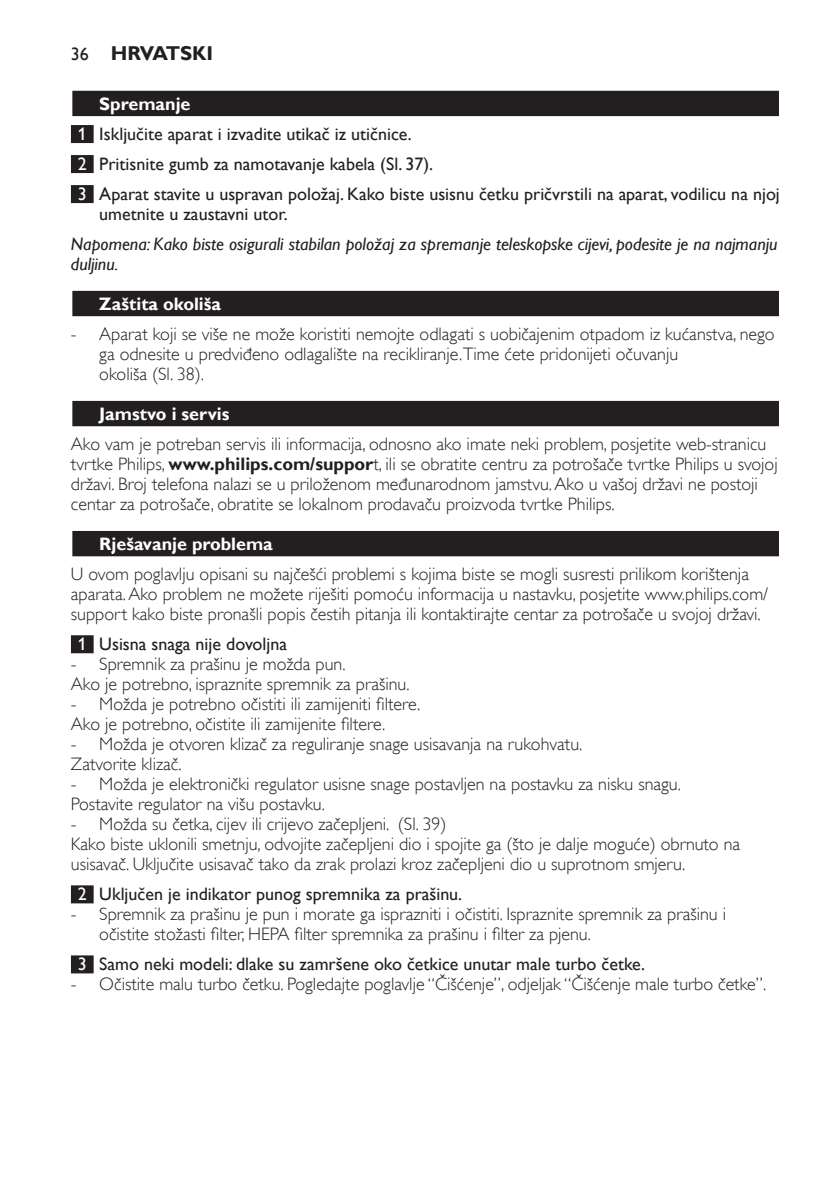
<style>
.page{position:relative;width:840px;height:1191px;background:#fff}
.page>*{position:absolute;margin:0;border:0;box-sizing:border-box;transform-origin:0 0}
.t1{font:700 20px "Gill Sans Alt One WGL";color:#231f20}
.t2{font:18px/20px "Gill Sans Alt One WGL Light";color:#231f20}
.t3{font:18px/30px "Gill Sans Alt One WGL";color:#231f20}
.t4{font:italic 18px/20px "Gill Sans Alt One WGL";color:#231f20}
.t5{font:700 18px "Gill Sans Alt One WGL";color:#fff}
.s1{font-weight:400;font-size:18px}
.s2{font-weight:700;color:#fff}
.s3{color:#fff}
.s4{font-family:"Gill Sans Alt One WGL";font-weight:700}
</style>
<div class="page">
<div style="left:71px;top:90px;width:709px;height:28px;background:#e4e3e3"></div>
<div style="left:72px;top:91px;width:706px;height:25px;background:#231f20"></div>
<div style="left:71px;top:125px;width:23px;height:18px;background:#231f20"></div>
<div style="left:71px;top:155px;width:23px;height:18px;background:#231f20"></div>
<div style="left:71px;top:185px;width:23px;height:18px;background:#231f20"></div>
<div style="left:71px;top:290px;width:709px;height:28px;background:#d1d0d0"></div>
<div style="left:72px;top:291px;width:706px;height:25px;background:#231f20"></div>
<div style="left:71px;top:400px;width:709px;height:28px;background:#c6c5c5"></div>
<div style="left:72px;top:401px;width:706px;height:25px;background:#231f20"></div>
<div style="left:71px;top:530px;width:709px;height:28px;background:#b9b8b9"></div>
<div style="left:72px;top:531px;width:706px;height:25px;background:#231f20"></div>
<div style="left:71px;top:635px;width:23px;height:18px;background:#231f20"></div>
<div style="left:71px;top:885px;width:23px;height:18px;background:#231f20"></div>
<div style="left:71px;top:955px;width:23px;height:18px;background:#231f20"></div>
<p class="t1" style="left:71px;top:40px;width:144px"><span class="s1">36</span> Hrvatski</p>
<p class="t3" style="left:78px;top:89px;width:703px;text-indent:22px"><span class="s2">Spremanje<br></span><span class="s3">1</span> Isključite aparat i izvadite utikač iz utičnice.<br><span class="s3">2</span> Pritisnite gumb za namotavanje kabela (Sl. 37).<br><span class="s3">3</span> Aparat stavite u uspravan položaj. Kako biste usisnu četku pričvrstili na aparat, vodilicu na njoj</p>
<p class="t3" style="left:99px;top:199px;width:190px">umetnite u zaustavni utor.</p>
<p class="t4" style="left:71px;top:234px;width:707px">Napomena: Kako biste osigurali stabilan položaj za spremanje teleskopske cijevi, podesite je na najmanju duljinu.</p>
<p class="t5" style="left:99px;top:292px;width:123px">Zaštita okoliša</p>
<p class="t2" style="left:99px;top:324px;width:676px;text-indent:-28px">- Aparat koji se više ne može koristiti nemojte odlagati s uobičajenim otpadom iz kućanstva, nego ga odnesite u predviđeno odlagalište na recikliranje.Time ćete pridonijeti očuvanju<br>okoliša (Sl. 38).</p>
<p class="t5" style="left:99px;top:402px;width:132px">Jamstvo i servis</p>
<p class="t2" style="left:71px;top:434px;width:708px">Ako vam je potreban servis ili informacija, odnosno ako imate neki problem, posjetite web-stranicu tvrtke Philips, <span class="s4">www.philips.com/suppor</span>t, ili se obratite centru za potrošače tvrtke Philips u svojoj državi. Broj telefona nalazi se u priloženom međunarodnom jamstvu. Ako u vašoj državi ne postoji centar za potrošače, obratite se lokalnom prodavaču proizvoda tvrtke Philips.</p>
<p class="t5" style="left:99px;top:532px;width:175px">Rješavanje problema</p>
<p class="t2" style="left:71px;top:564px;width:698px">U ovom poglavlju opisani su najčešći problemi s kojima biste se mogli susresti prilikom korištenja aparata.Ako problem ne možete riješiti pomoću informacija u nastavku, posjetite www.philips.com/ support kako biste pronašli popis čestih pitanja ili kontaktirajte centar za potrošače u svojoj državi.</p>
<p class="t3" style="left:78px;top:629px;width:211px"><span class="s3">1</span> Usisna snaga nije dovoljna</p>
<p class="t2" style="left:71px;top:654px;width:340px">- Spremnik za prašinu je možda pun.<br>Ako je potrebno, ispraznite spremnik za prašinu.</p>
<p class="t2" style="left:71px;top:694px;width:351px">- Možda je potrebno očistiti ili zamijeniti filtere.<br>Ako je potrebno, očistite ili zamijenite filtere.</p>
<p class="t2" style="left:71px;top:734px;width:512px">- Možda je otvoren klizač za reguliranje snage usisavanja na rukohvatu.<br>Zatvorite klizač.</p>
<p class="t2" style="left:71px;top:774px;width:611px">- Možda je elektronički regulator usisne snage postavljen na postavku za nisku snagu.<br>Postavite regulator na višu postavku.</p>
<p class="t2" style="left:71px;top:814px;width:670px">- Možda su četka, cijev ili crijevo začepljeni. (Sl. 39)<br>Kako biste uklonili smetnju, odvojite začepljeni dio i spojite ga (što je dalje moguće) obrnuto na usisavač. Uključite usisavač tako da zrak prolazi kroz začepljeni dio u suprotnom smjeru.</p>
<p class="t3" style="left:78px;top:879px;width:385px"><span class="s3">2</span> Uključen je indikator punog spremnika za prašinu.</p>
<p class="t2" style="left:99px;top:904px;width:628px;text-indent:-28px">- Spremnik za prašinu je pun i morate ga isprazniti i očistiti. Ispraznite spremnik za prašinu i očistite stožasti filter, HEPA filter spremnika za prašinu i filter za pjenu.</p>
<p class="t3" style="left:78px;top:949px;width:568px"><span class="s3">3</span> Samo neki modeli: dlake su zamršene oko četkice unutar male turbo četke.</p>
<p class="t2" style="left:71px;top:974px;width:696px">- Očistite malu turbo četku. Pogledajte poglavlje “Čišćenje”, odjeljak “Čišćenje male turbo četke”.</p>
</div>
